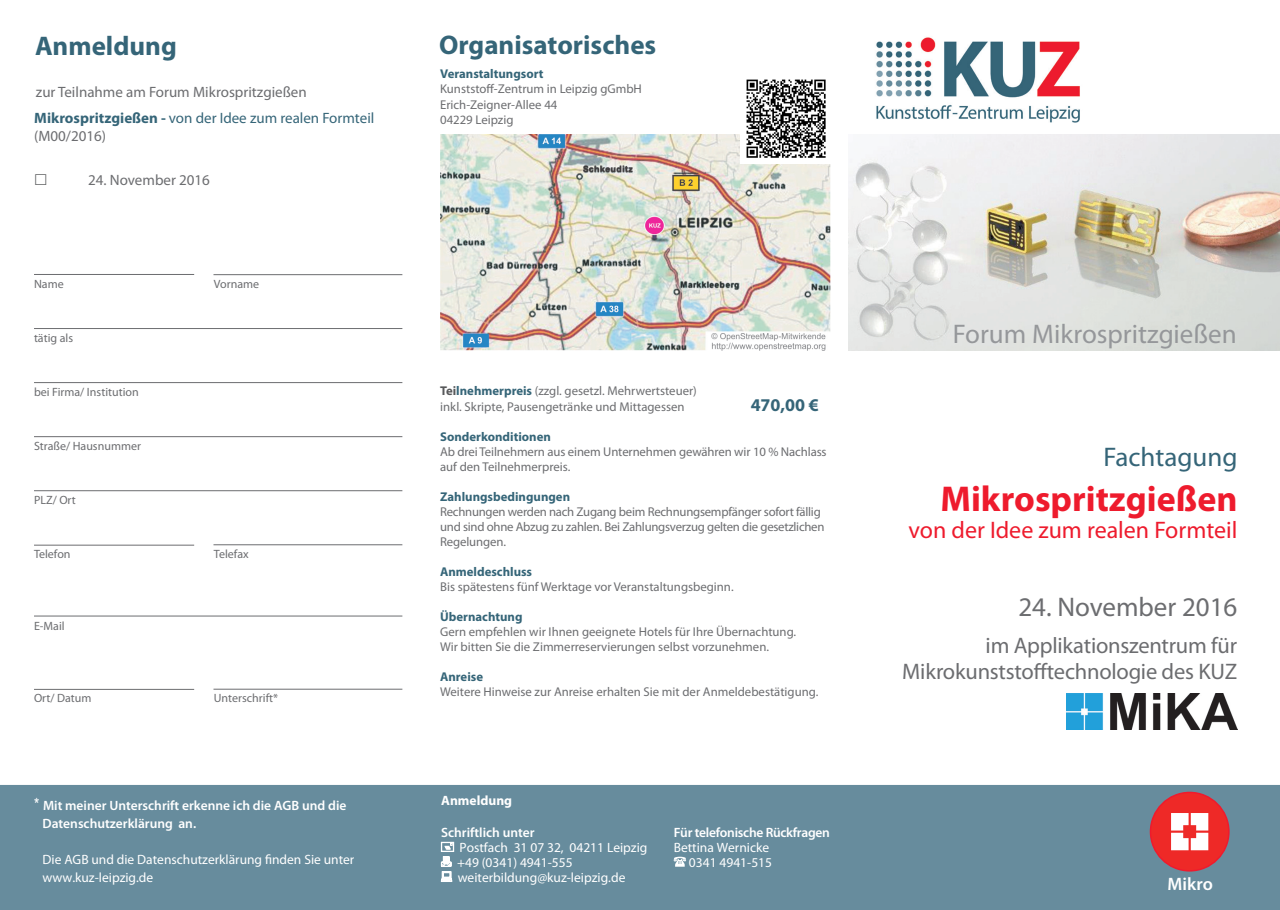
<style>
.page{position:relative;width:1280px;height:910px;background:#fff}
.page>*{position:absolute;margin:0;border:0;box-sizing:border-box;transform-origin:0 0}
.t1{font:700 36px "Myriad Pro";color:#ee1b2d}
.t2{font:700 27px "Myriad Pro";color:#356578}
.t3{font:27px "Myriad Pro";color:#95979a}
.t4{font:27px "Myriad Pro";color:#6c6d70}
.t5{font:27px "Myriad Pro";color:#356578}
.t6{font:24px "Myriad Pro";color:#ee1b2d}
.t7{font:22.5px/25.5px "Myriad Pro";letter-spacing:-.01em;color:#6c6d70;text-align:right}
.t8{font:700 18px "Myriad Pro";color:#356578}
.t9{font:600 18px "Myriad Pro";letter-spacing:.005em;color:#fff}
.t10{font:15px "Myriad Pro";color:#6c6d70}
.t11{font:15px "Myriad Pro";color:#356578}
.Text{font:13.5px/18px "Myriad Pro";color:#fff}
.Text-2{font:600 13.5px/18px "Myriad Pro";color:#fff}
.Text-3{font:600 13.5px "Myriad Pro";letter-spacing:-.02em;color:#fff}
.Text-4{font:700 13.5px "Myriad Pro";color:#fff}
.t12{font:12.75px/15.3px "Myriad Pro";color:#6c6d70}
.t13{font:12.75px/15px "Myriad Pro";letter-spacing:-.02em;color:#6c6d70}
.t14{font:700 12.75px "Myriad Pro";color:#356578}
.t15{font:12px "Myriad Pro";color:#6c6d70}
.s1{font-weight:700}
.s2{font-family:"Arial Narrow";font-weight:400;font-size:16.5px}
.s3{font-weight:700;color:#57585a}
.s4{font-weight:700;color:#356578}
</style>
<div class="page">
<img style="left:440px;top:134px;width:391px;height:216px">
<div style="left:0;top:785px;width:1280px;height:125px;background:#678c9d"></div>
<div style="left:1150px;top:792px;width:79px;height:79px;background:#ee2927;border-radius:50%"></div>
<svg style="left:1171px;top:813px;width:37px;height:37px"></svg>
<div style="left:1150px;top:792px;width:79px;height:80px;border:2px solid #ee1b2d;border-radius:50%"></div>
<hr style="left:213px;top:274px;width:189px;height:1px;background:#6c6d70">
<hr style="left:34px;top:545px;width:160px;height:1px;background:#6c6d70">
<hr style="left:34px;top:274px;width:160px;height:1px;background:#6c6d70">
<hr style="left:34px;top:382px;width:368px;height:1px;background:#6c6d70">
<hr style="left:34px;top:436px;width:368px;height:1px;background:#6c6d70">
<hr style="left:34px;top:490px;width:368px;height:1px;background:#6c6d70">
<hr style="left:213px;top:544px;width:189px;height:1px;background:#6c6d70">
<hr style="left:34px;top:616px;width:368px;height:1px;background:#6c6d70">
<hr style="left:34px;top:328px;width:368px;height:1px;background:#6c6d70">
<hr style="left:34px;top:689px;width:160px;height:1px;background:#6c6d70">
<hr style="left:213px;top:689px;width:189px;height:1px;background:#6c6d70">
<img style="left:741px;top:79px;width:90px;height:84px">
<img style="left:876px;top:37px;width:204px;height:86px">
<svg style="left:674px;top:857px;width:12px;height:10px"></svg>
<svg style="left:441px;top:842px;width:13px;height:40px"></svg>
<img style="left:848px;top:134px;width:432px;height:216px">
<img style="left:1066px;top:694px;width:172px;height:35px">
<p class="t2" style="left:35px;top:28px;width:143px">Anmeldung</p>
<p class="t10" style="left:36px;top:83px;width:272px">zur Teilnahme am Forum Mikrospritzgießen</p>
<p class="t11" style="left:34px;top:109px;width:342px"><span class="s1">Mikrospritzgießen -</span> von der Idee zum realen Formteil</p>
<p class="t10" style="left:34px;top:127px;width:73px">(M00/2016)</p>
<p class="t10" style="left:88px;top:170px;width:123px">24. November 2016</p>
<p class="t15" style="left:34px;top:277px;width:31px">Name</p>
<p class="t15" style="left:34px;top:331px;width:41px">tätig als</p>
<p class="t15" style="left:34px;top:385px;width:106px">bei Firma/ Institution</p>
<p class="t15" style="left:34px;top:439px;width:108px">Straße/ Hausnummer</p>
<p class="t15" style="left:34px;top:493px;width:43px">PLZ/ Ort</p>
<p class="t15" style="left:34px;top:547px;width:38px">Telefon</p>
<p class="t15" style="left:34px;top:619px;width:32px">E-Mail</p>
<p class="t15" style="left:34px;top:691px;width:59px">Ort/ Datum</p>
<p class="t15" style="left:214px;top:277px;width:47px">Vorname</p>
<p class="t15" style="left:214px;top:547px;width:36px">Telefax</p>
<p class="t15" style="left:214px;top:691px;width:66px">Unterschrift*</p>
<p class="Text-2" style="left:42px;top:796px;width:305px;text-indent:-8px"><span class="s2">*</span> Mit meiner Unterschrift erkenne ich die AGB und die<br>Datenschutzerklärung an.</p>
<p class="Text" style="left:43px;top:850px;width:313px">Die AGB und die Datenschutzerklärung finden Sie unter www.kuz-leipzig.de</p>
<h2 class="t2" style="left:439px;top:27px;width:219px">Organisatorisches</h2>
<p class="t14" style="left:440px;top:66px;width:105px">Veranstaltungsort</p>
<p class="t12" style="left:440px;top:81px;width:203px">Kunststoff-Zentrum in Leipzig gGmbH<br>Erich-Zeigner-Allee 44<br>04229 Leipzig</p>
<p class="t12" style="left:440px;top:383px;width:258px"><span class="s3">Tei</span><span class="s4">lnehmerpreis</span> (zzgl. gesetzl. Mehrwertsteuer) inkl. Skripte, Pausengetränke und Mittagessen</p>
<h3 class="t8" style="left:751px;top:393px;width:70px">470,00 €</h3>
<p class="t14" style="left:440px;top:428px;width:112px">Sonderkonditionen</p>
<p class="t12" style="left:440px;top:444px;width:388px">Ab drei Teilnehmern aus einem Unternehmen gewähren wir 10 % Nachlass auf den Teilnehmerpreis.</p>
<p class="t14" style="left:440px;top:488px;width:131px">Zahlungsbedingungen</p>
<p class="t13" style="left:440px;top:504px;width:386px">Rechnungen werden nach Zugang beim Rechnungsempfänger sofort fällig und sind ohne Abzug zu zahlen. Bei Zahlungsverzug gelten die gesetzlichen<br>Regelungen.</p>
<p class="t14" style="left:440px;top:563px;width:94px">Anmeldeschluss</p>
<p class="t12" style="left:440px;top:578px;width:295px">Bis spätestens fünf Werktage vor Veranstaltungsbeginn.</p>
<p class="t14" style="left:440px;top:608px;width:84px">Übernachtung</p>
<p class="t12" style="left:440px;top:624px;width:358px">Gern empfehlen wir Ihnen geeignete Hotels für Ihre Übernachtung.<br>Wir bitten Sie die Zimmerreservierungen selbst vorzunehmen.</p>
<p class="t14" style="left:440px;top:668px;width:44px">Anreise</p>
<p class="t12" style="left:440px;top:683px;width:380px">Weitere Hinweise zur Anreise erhalten Sie mit der Anmeldebestätigung.</p>
<p class="Text-4" style="left:441px;top:792px;width:72px">Anmeldung</p>
<p class="Text-2" style="left:441px;top:823px;width:95px">Schriftlich unter</p>
<p class="Text-3" style="left:674px;top:824px;width:158px">Für telefonische Rückfragen</p>
<p class="Text" style="left:460px;top:838px;width:189px">Postfach 31 07 32, 04211 Leipzig</p>
<p class="Text" style="left:674px;top:838px;width:97px">Bettina Wernicke</p>
<p class="Text" style="left:457px;top:853px;width:117px">+49 (0341) 4941-555</p>
<p class="Text" style="left:689px;top:853px;width:85px">0341 4941-515</p>
<p class="Text" style="left:458px;top:868px;width:169px">weiterbildung@kuz-leipzig.de</p>
<p class="t3" style="left:953px;top:318px;width:285px">Forum Mikrospritzgießen</p>
<p class="t5" style="left:1103px;top:440px;width:135px">Fachtagung</p>
<p class="t1" style="left:940px;top:475px;width:298px">Mikrospritzgießen</p>
<p class="t6" style="left:909px;top:515px;width:330px">von der Idee zum realen Formteil</p>
<p class="t4" style="left:1018px;top:591px;width:221px">24. November 2016</p>
<p class="t7" style="left:902px;top:632px;width:336px">im Applikationszentrum für<br>Mikrokunststofftechnologie des KUZ</p>
<h3 class="t9" style="left:1167px;top:873px;width:47px">Mikro</h3>
</div>
